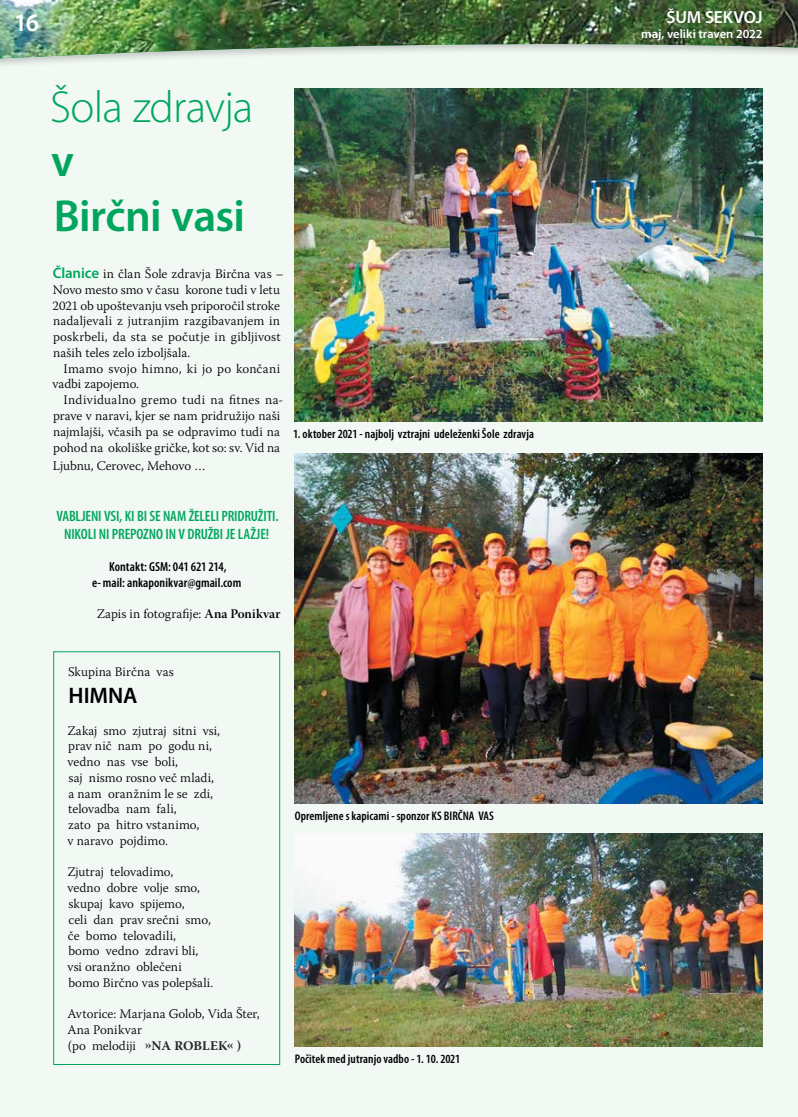
<style>
.page{position:relative;width:798px;height:1117px;background:#fff}
.page>*{position:absolute;margin:0;border:0;box-sizing:border-box;transform-origin:0 0}
.t1{font:300 45px "Myriad Pro";letter-spacing:-.025em;color:#00a65d}
.t2{font:600 45px/54px "Myriad Pro";letter-spacing:-.015em;color:#00a65d}
.t3{font:600 25px "Myriad Pro";color:#fff}
.t4{font:600 22.5px "Myriad Pro";letter-spacing:-.005em;color:#000}
.t5{font:600 17.5px "Myriad Pro";letter-spacing:-.01em;color:#fff}
.t6{font:600 condensed 15px/18px "Myriad Pro";letter-spacing:-.01em;color:#00a65d;text-align:center}
.t7{font:300 13.12px/15.8px "Warnock Pro";letter-spacing:.005em;color:#000}
.t8{font:600 condensed 13.12px/15.8px "Myriad Pro";letter-spacing:.005em;color:#000;text-align:center}
.t9{font:600 condensed 12.5px "Myriad Pro";letter-spacing:.005em;color:#000}
.t10{font:600 12.5px "Myriad Pro";color:#fff}
.s1{font-family:"Myriad Pro";font-weight:600;font-size:15px;color:#00a65d}
.s2{font-family:"Warnock Pro Semibold Subh";font-weight:400}
.s3{font-weight:700;color:#26282a}
</style>
<div class="page">
<div style="left:0;top:94px;width:797px;height:1022px;background:#f2f9f4"></div>
<div style="left:0;top:76px;width:797px;height:18px;background:#f2f9f4"></div>
<img style="left:0;top:0;width:797px;height:76px">
<img style="left:294px;top:89px;width:468px;height:332px">
<img style="left:294px;top:453px;width:468px;height:350px">
<img style="left:294px;top:832px;width:468px;height:214px">
<div style="left:53px;top:651px;width:227px;height:413px;border:1px solid #00a65d"></div>
<h2 class="t3" style="left:14px;top:6px;width:27px">16</h2>
<h3 class="t5" style="left:666px;top:6px;width:97px">ŠUM SEKVOJ</h3>
<p class="t10" style="left:641px;top:26px;width:123px">maj, veliki traven 2022</p>
<h1 class="t1" style="left:50px;top:80px;width:204px">Šola zdravja</h1>
<h1 class="t2" style="left:51px;top:133px;width:195px">v<br>Birčni vasi</h1>
<p class="t7" style="left:52px;top:266px;width:233px"><span class="s1">Članice</span> in član Šole zdravja Birčna vas – Novo mesto smo v času korone tudi v letu 2021 ob upoštevanju vseh priporočil stroke nadaljevali z jutranjim razgibavanjem in poskrbeli, da sta se počutje in gibljivost naših teles zelo izboljšala.</p>
<p class="t7" style="left:52px;top:360px;width:229px;text-indent:11px">Imamo svojo himno, ki jo po končani vadbi zapojemo.</p>
<p class="t7" style="left:53px;top:392px;width:232px;text-indent:10px">Individualno gremo tudi na fitnes na&shy;prave v naravi, kjer se nam pridružijo naši najmlajši, včasih pa se odpravimo tudi na pohod na okoliške gričke, kot so: sv. Vid na</p>
<p class="t7" style="left:53px;top:457px;width:154px">Ljubnu, Cerovec, Mehovo …</p>
<p class="t6" style="left:56px;top:507px;width:224px">VABLJENI VSI, KI BI SE NAM ŽELELI PRIDRUŽITI.<br>NIKOLI NI PREPOZNO IN V DRUŽBI JE LAŽJE!</p>
<p class="t8" style="left:92px;top:558px;width:151px">Kontakt: GSM: 041 621 214,<br>e- mail: ankaponikvar@gmail.com</p>
<p class="t7" style="left:97px;top:605px;width:185px">Zapis in fotografije: <span class="s2">Ana Ponikvar</span></p>
<p class="t9" style="left:293px;top:425px;width:242px">1. oktober 2021 - najbolj vztrajni udeleženki Šole zdravja</p>
<p class="t7" style="left:68px;top:663px;width:107px">Skupina Birčna vas</p>
<h3 class="t4" style="left:69px;top:681px;width:70px">HIMNA</h3>
<p class="t7" style="left:67px;top:722px;width:154px">Zakaj smo zjutraj sitni vsi, prav nič nam po godu ni, vedno nas vse boli,<br>saj nismo rosno več mladi, a nam oranžnim le se zdi, telovadba nam fali,<br>zato pa hitro vstanimo,<br>v naravo pojdimo.</p>
<p class="t7" style="left:67px;top:863px;width:147px">Zjutraj telovadimo,<br>vedno dobre volje smo, skupaj kavo spijemo,<br>celi dan prav srečni smo, če bomo telovadili,<br>bomo vedno zdravi bli, vsi oranžno oblečeni bomo Birčno vas polepšali.</p>
<p class="t7" style="left:67px;top:1005px;width:194px">Avtorice: Marjana Golob, Vida Šter,<br>Ana Ponikvar<br>(po melodiji <span class="s3">»NA ROBLEK« )</span></p>
<p class="t9" style="left:294px;top:808px;width:201px">Opremljene s kapicami - sponzor KS BIRČNA VAS</p>
<p class="t9" style="left:294px;top:1050px;width:167px">Počitek med jutranjo vadbo - 1. 10. 2021</p>
</div>
